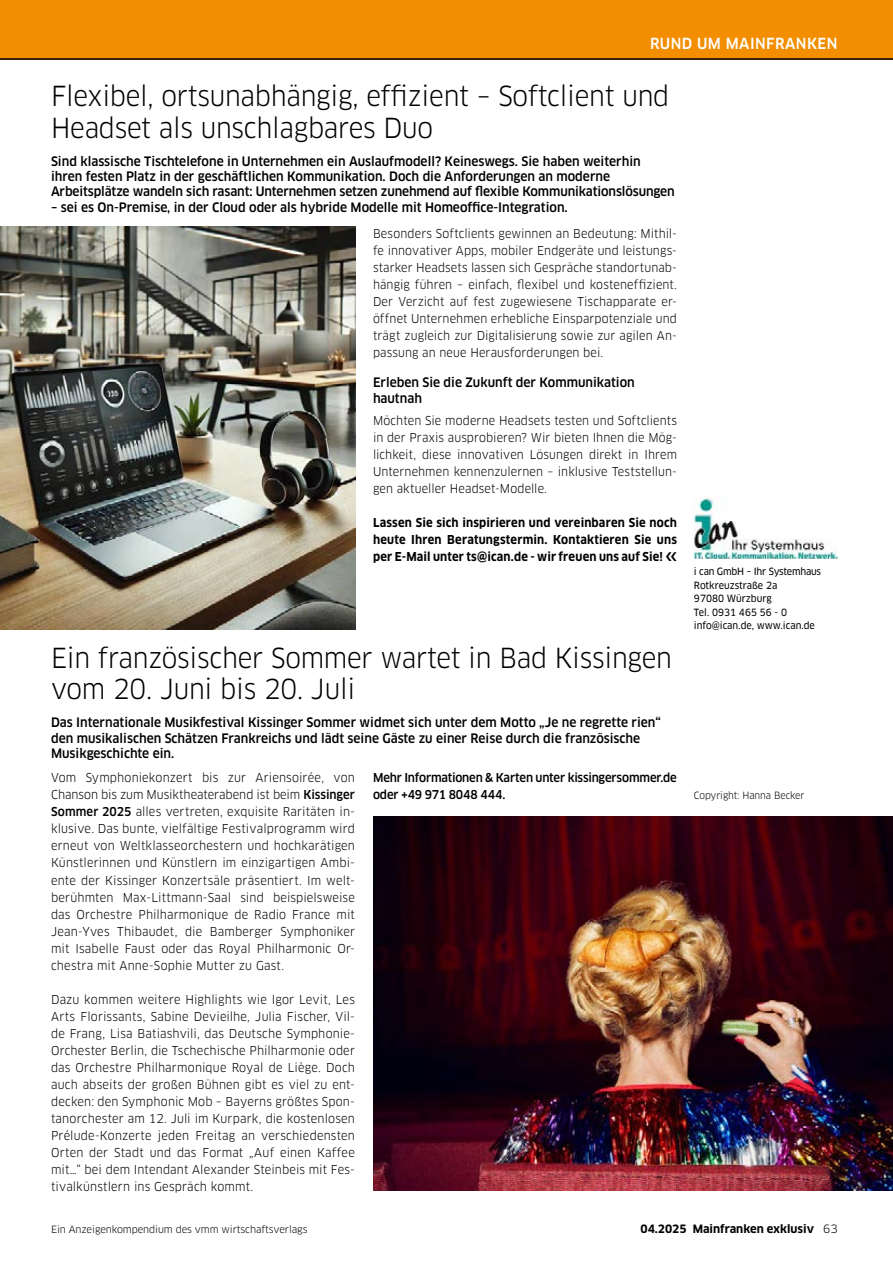
<style>
.page{position:relative;width:893px;height:1263px;background:#fff}
.page>*{position:absolute;margin:0;border:0;box-sizing:border-box;transform-origin:0 0}
.EXKLUSIV_-_Head_klein{font:27px/31.5px "Clan OT";letter-spacing:-.01em;color:#000;scale:.95 1}
.EXKLUSIV_-_Rubrik{font:500 15px "Clan OT";letter-spacing:.03em;color:#fff;scale:.95 1}
.EXKLUSIV_-_Vorspann{font:500 12.75px/15.3px "Clan OT";color:#000;scale:.95 1}
.EXKLUSIV_-_Zwiti{font:500 12.75px/15.3px "Clan OT";color:#000;scale:.95 1}
.EXKLUSIV_-_Fliesstext{font:12px/17px "Clan OT";letter-spacing:.01em;color:#000;text-align:justify;scale:.95 1}
.EXKLUSIV_-_Fliesstext-2{font:12px/17px "Clan OT";letter-spacing:.01em;color:#000;text-align:justify;scale:.94 1}
.EXKLUSIV_-_Fliesstext-3{font:700 12px/17px "Clan OT";letter-spacing:.015em;color:#000;text-align:justify;scale:.94 1}
.EXKLUSIV_-_Fliesstext-4{font:500 12px/17px "Clan OT";letter-spacing:-.015em;color:#000;scale:.95 1}
.t1{font:700 11.25px "Clan OT";color:#000}
.EXKLUSIV_-_Adresse{font:9.75px "Clan OT News";color:#000;scale:.95 1}
.EXKLUSIV_-_BU{font:9.75px "Clan OT";letter-spacing:-.01em;color:#000}
.EXKLUSIV_-_Adresse-2{font:9.75px "Clan OT News";letter-spacing:-.02em;color:#000;scale:.95 1}
.EXKLUSIV_-_BU-2{font:9.75px "Clan OT";letter-spacing:-.01em;color:#000;scale:.95 1}
.s1{font-weight:500}
.s2{font-weight:400}
</style>
<div class="page">
<div style="left:0;top:0;width:893px;height:60px;background:#f28e00"></div>
<hr style="left:0;top:58px;width:893px;height:2px;background:#000">
<img style="left:694px;top:497px;width:144px;height:62px">
<img style="left:0;top:227px;width:355px;height:402px">
<img style="left:373px;top:816px;width:520px;height:375px">
<p class="EXKLUSIV_-_Rubrik" style="left:650px;top:35px;width:199px">RUND UM MAINFRANKEN</p>
<p class="EXKLUSIV_-_Head_klein" style="left:51px;top:81px;width:652px">Flexibel, ortsunabhängig, effizient – Softclient und<br>Headset als unschlagbares Duo</p>
<p class="EXKLUSIV_-_Vorspann" style="left:51px;top:154px;width:658px">Sind klassische Tischtelefone in Unternehmen ein Auslaufmodell? Keineswegs. Sie haben weiterhin ihren festen Platz in der geschäftlichen Kommunikation. Doch die Anforderungen an moderne<br>Arbeitsplätze wandeln sich rasant: Unternehmen setzen zunehmend auf flexible Kommunikationslösungen</p>
<p class="EXKLUSIV_-_Vorspann" style="left:51px;top:200px;width:545px">– sei es On-Premise, in der Cloud oder als hybride Modelle mit Homeoffice-Integration.</p>
<p class="EXKLUSIV_-_Fliesstext-2" style="left:373px;top:225px;width:325px">Besonders Softclients gewinnen an Bedeutung: Mithil&shy;fe innovativer Apps, mobiler Endgeräte und leistungs&shy;starker Headsets lassen sich Gespräche standortunab&shy;hängig führen – einfach, flexibel und kosteneffizient.<br>Der Verzicht auf fest zugewiesene Tischapparate er&shy;öffnet Unternehmen erhebliche Einsparpotenziale und trägt zugleich zur Digitalisierung sowie zur agilen An&shy;passung an neue Herausforderungen bei.</p>
<p class="EXKLUSIV_-_Zwiti" style="left:373px;top:375px;width:277px">Erleben Sie die Zukunft der Kommunikation hautnah</p>
<p class="EXKLUSIV_-_Fliesstext-2" style="left:373px;top:412px;width:325px">Möchten Sie moderne Headsets testen und Softclients in der Praxis ausprobieren? Wir bieten Ihnen die Mög&shy;lichkeit, diese innovativen Lösungen direkt in Ihrem Unternehmen kennenzulernen – inklusive Teststellun&shy;gen aktueller Headset-Modelle.</p>
<p class="EXKLUSIV_-_Fliesstext-3" style="left:373px;top:514px;width:325px">Lassen Sie sich inspirieren und vereinbaren Sie noch heute Ihren Beratungstermin. Kontaktieren Sie uns per E-Mail unter ts@ican.de - wir freuen uns auf Sie!</p>
<p class="EXKLUSIV_-_Head_klein" style="left:51px;top:642px;width:655px">Ein französischer Sommer wartet in Bad Kissingen vom 20. Juni bis 20. Juli</p>
<p class="EXKLUSIV_-_Vorspann" style="left:51px;top:715px;width:643px">Das Internationale Musikfestival Kissinger Sommer widmet sich unter dem Motto „Je ne regrette rien“ den musikalischen Schätzen Frankreichs und lädt seine Gäste zu einer Reise durch die französische<br>Musikgeschichte ein.</p>
<p class="EXKLUSIV_-_Fliesstext" style="left:51px;top:769px;width:321px">Vom Symphoniekonzert bis zur Ariensoirée, von Chanson bis zum Musiktheaterabend ist beim <span class="s1">Kissinger Sommer 2025</span> alles vertreten, exquisite Raritäten in&shy;klusive. Das bunte, vielfältige Festivalprogramm wird erneut von Weltklasseorchestern und hochkarätigen Künstlerinnen und Künstlern im einzigartigen Ambi&shy;ente der Kissinger Konzertsäle präsentiert. Im welt&shy;berühmten Max-Littmann-Saal sind beispielsweise das Orchestre Philharmonique de Radio France mit Jean-Yves Thibaudet, die Bamberger Symphoniker mit Isabelle Faust oder das Royal Philharmonic Or&shy;chestra mit Anne-Sophie Mutter zu Gast.</p>
<p class="EXKLUSIV_-_Fliesstext" style="left:51px;top:991px;width:321px">Dazu kommen weitere Highlights wie Igor Levit, Les Arts Florissants, Sabine Devieilhe, Julia Fischer, Vil&shy;de Frang, Lisa Batiashvili, das Deutsche Symphonie-Orchester Berlin, die Tschechische Philharmonie oder das Orchestre Philharmonique Royal de Liège. Doch auch abseits der großen Bühnen gibt es viel zu ent&shy;decken: den Symphonic Mob – Bayerns größtes Spon&shy;tanorchester am 12. Juli im Kurpark, die kostenlosen Prélude-Konzerte jeden Freitag an verschiedensten Orten der Stadt und das Format „Auf einen Kaffee mit…“ bei dem Intendant Alexander Steinbeis mit Fes&shy;tivalkünstlern ins Gespräch kommt.</p>
<p class="EXKLUSIV_-_Fliesstext-4" style="left:373px;top:770px;width:321px">Mehr Informationen &amp; Karten unter kissingersommer.de oder +49 971 8048 444.</p>
<p class="EXKLUSIV_-_Adresse-2" style="left:694px;top:566px;width:135px">i can GmbH – Ihr Systemhaus</p>
<p class="EXKLUSIV_-_Adresse" style="left:694px;top:579px;width:89px">Rotkreuzstraße 2a</p>
<p class="EXKLUSIV_-_Adresse" style="left:694px;top:593px;width:83px">97080 Würzburg</p>
<p class="EXKLUSIV_-_Adresse" style="left:694px;top:606px;width:100px">Tel. 0931 465 56 - 0</p>
<p class="EXKLUSIV_-_Adresse" style="left:694px;top:620px;width:129px">info@ican.de, www.ican.de</p>
<p class="EXKLUSIV_-_BU-2" style="left:694px;top:790px;width:118px">Copyright: Hanna Becker</p>
<p class="EXKLUSIV_-_BU" style="left:51px;top:1223px;width:258px">Ein Anzeigenkompendium des vmm wirtschaftsverlags</p>
<p class="t1" style="left:640px;top:1222px;width:199px">04.2025 Mainfranken exklusiv <span class="s2">63</span></p>
</div>
